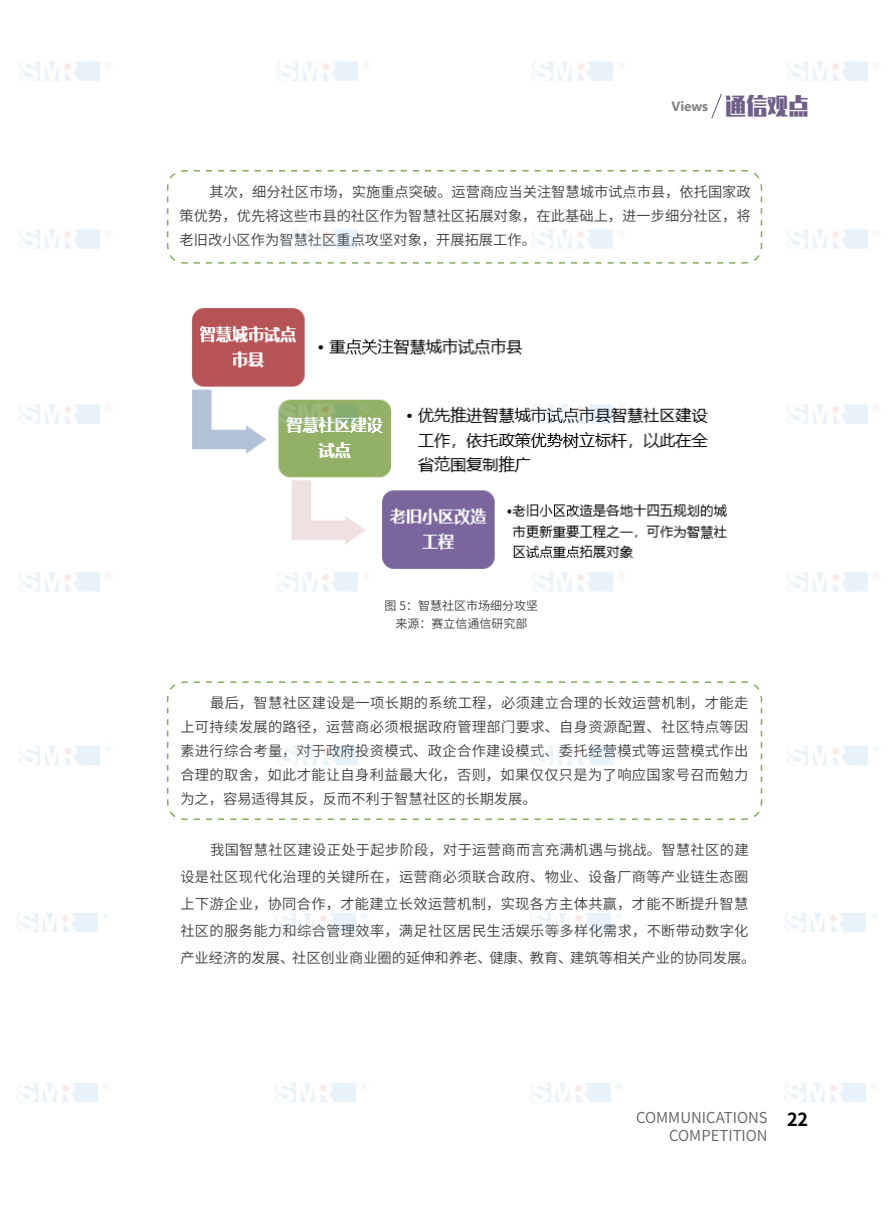
<style>
.page{position:relative;width:893px;height:1212px;background:#fff}
.page>*{position:absolute;margin:0;border:0;box-sizing:border-box;transform-origin:0 0}
.t1{font:15px/18px "Source Han Sans CN";color:#636366;text-align:center}
.t2{font:14.25px/24px "Source Han Sans CN";letter-spacing:.025em;color:#3e3e3f;text-align:justify}
.t3{font:700 13.5px "Nirmala UI";color:#808285}
.t4{font:12px/18px "Source Han Sans CN";color:#3e3e3f;text-align:center}
.s1{font-family:"Zhenyan GB";font-weight:400;font-size:22.65px;color:#6e5f88}
.s2{font-weight:700;font-size:18px;color:#000}
</style>
<div class="page">
<img style="left:17px;top:61px;width:862px;height:1041px">
<p class="t3" style="left:671px;top:94px;width:139px">Views <span class="s1">通信观点</span></p>
<p class="t2" style="left:180px;top:180px;width:573px;text-indent:30px">其次，细分社区市场，实施重点突破。运营商应当关注智慧城市试点市县，依托国家政策优势，优先将这些市县的社区作为智慧社区拓展对象，在此基础上，进一步细分社区，将老旧改小区作为智慧社区重点攻坚对象，开展拓展工作。</p>
<p class="t4" style="left:385px;top:597px;width:155px">图 5：智慧社区市场细分攻坚来源：赛立信通信研究部</p>
<p class="t2" style="left:180px;top:691px;width:569px;text-indent:30px">最后，智慧社区建设是一项长期的系统工程，必须建立合理的长效运营机制，才能走上可持续发展的路径，运营商必须根据政府管理部门要求、自身资源配置、社区特点等因素进行综合考量，对于政府投资模式、政企合作建设模式、委托经营模式等运营模式作出合理的取舍，如此才能让自身利益最大化，否则，如果仅仅只是为了响应国家号召而勉力为之，容易适得其反，反而不利于智慧社区的长期发展。</p>
<p class="t2" style="left:180px;top:836px;width:577px;line-height:27px;text-align:left;text-indent:30px">我国智慧社区建设正处于起步阶段，对于运营商而言充满机遇与挑战。智慧社区的建设是社区现代化治理的关键所在，运营商必须联合政府、物业、设备厂商等产业链生态圈上下游企业，协同合作，才能建立长效运营机制，实现各方主体共赢，才能不断提升智慧社区的服务能力和综合管理效率，满足社区居民生活娱乐等多样化需求，不断带动数字化产业经济的发展、社区创业商业圈的延伸和养老、健康、教育、建筑等相关产业的协同发展。</p>
<p class="t1" style="left:636px;top:1109px;width:173px">COMMUNICATIONS <span class="s2">22<br></span>COMPETITION</p>
</div>
